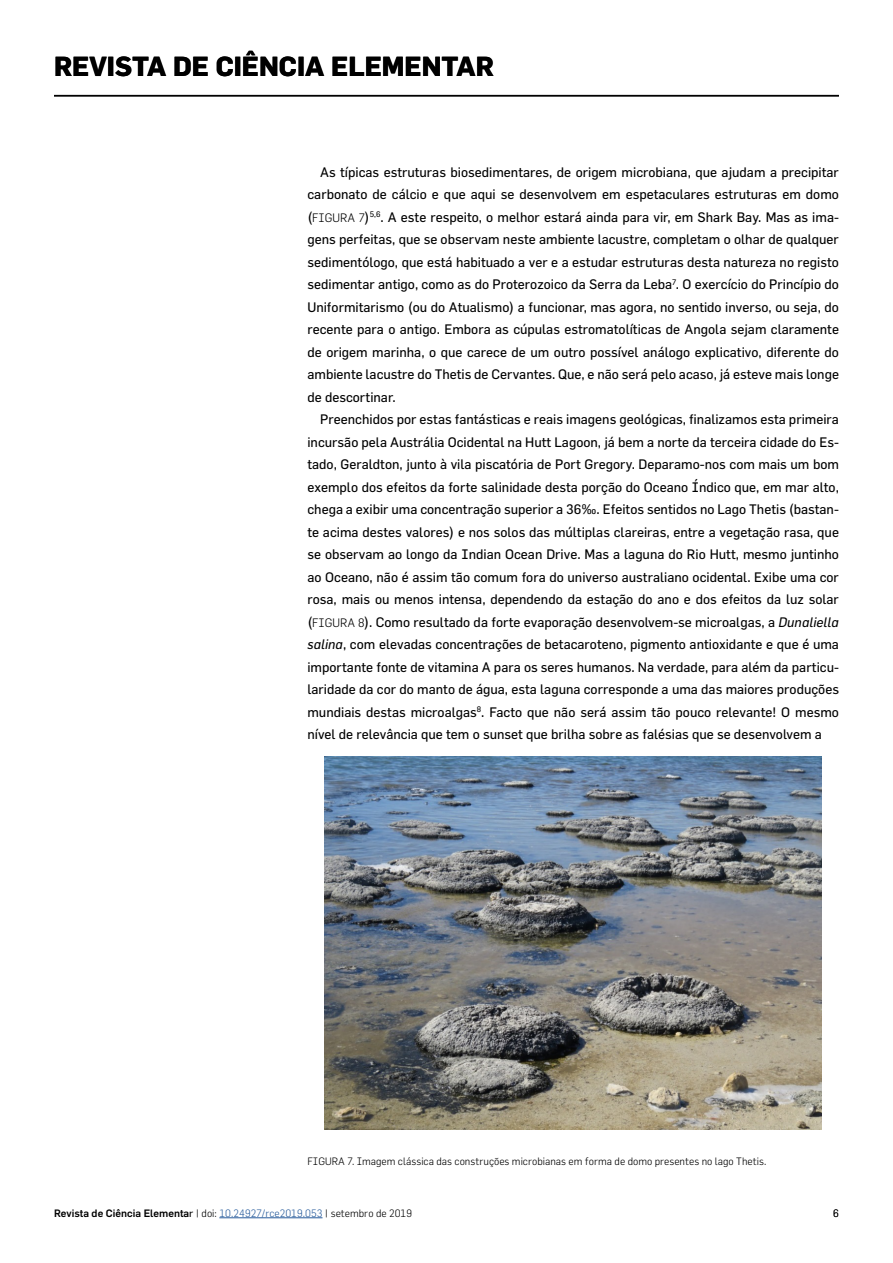
<style>
.page{position:relative;width:893px;height:1263px;background:#fff}
.page>*{position:absolute;margin:0;border:0;box-sizing:border-box;transform-origin:0 0}
.t1{font:700 27px "Flama";color:#000}
.t2{font:13.5px/22.5px "Flama";color:#000;text-align:justify}
.t3{font:300 10.5px "Flama";color:#000}
.t4{font:500 10.5px "Flama";color:#000}
.s1{font-weight:300;font-size:12px}
.s2{font-style:italic}
.s3{font-weight:400}
.s4{font-weight:300}
.s5{font-weight:300;color:#275b9b}
</style>
<div class="page">
<hr style="left:54px;top:95px;width:785px;height:1px;background:#000">
<hr style="left:219px;top:1217px;width:103px;height:1px;background:#275b9b">
<img style="left:325px;top:756px;width:497px;height:373px">
<h1 class="t1" style="left:54px;top:50px;width:441px">REVISTA DE CIÊNCIA ELEMENTAR</h1>
<p class="t2" style="left:307px;top:160px;width:533px;text-indent:13px">As típicas estruturas biosedimentares, de origem microbiana, que ajudam a precipitar carbonato de cálcio e que aqui se desenvolvem em espetaculares estruturas em domo (<span class="s1">FIGURA 7</span>)<sup>5,6</sup>. A este respeito, o melhor estará ainda para vir, em Shark Bay. Mas as ima&shy;gens perfeitas, que se observam neste ambiente lacustre, completam o olhar de qualquer sedimentólogo, que está habituado a ver e a estudar estruturas desta natureza no registo sedimentar antigo, como as do Proterozoico da Serra da Leba<sup>7</sup>. O exercício do Princípio do Uniformitarismo (ou do Atualismo) a funcionar, mas agora, no sentido inverso, ou seja, do recente para o antigo. Embora as cúpulas estromatolíticas de Angola sejam claramente de origem marinha, o que carece de um outro possível análogo explicativo, diferente do ambiente lacustre do Thetis de Cervantes. Que, e não será pelo acaso, já esteve mais longe de descortinar.</p>
<p class="t2" style="left:307px;top:408px;width:533px;text-indent:13px">Preenchidos por estas fantásticas e reais imagens geológicas, finalizamos esta primeira incursão pela Austrália Ocidental na Hutt Lagoon, já bem a norte da terceira cidade do Es&shy;tado, Geraldton, junto à vila piscatória de Port Gregory. Deparamo-nos com mais um bom exemplo dos efeitos da forte salinidade desta porção do Oceano Índico que, em mar alto, chega a exibir uma concentração superior a 36‰. Efeitos sentidos no Lago Thetis (bastan&shy;te acima destes valores) e nos solos das múltiplas clareiras, entre a vegetação rasa, que se observam ao longo da Indian Ocean Drive. Mas a laguna do Rio Hutt, mesmo juntinho ao Oceano, não é assim tão comum fora do universo australiano ocidental. Exibe uma cor rosa, mais ou menos intensa, dependendo da estação do ano e dos efeitos da luz solar (<span class="s1">FIGURA 8</span>). Como resultado da forte evaporação desenvolvem-se microalgas, a <span class="s2">Dunaliella salina</span>, com elevadas concentrações de betacaroteno, pigmento antioxidante e que é uma importante fonte de vitamina A para os seres humanos. Na verdade, para além da particu&shy;laridade da cor do manto de água, esta laguna corresponde a uma das maiores produções mundiais destas microalgas<sup>8</sup>. Facto que não será assim tão pouco relevante! O mesmo nível de relevância que tem o sunset que brilha sobre as falésias que se desenvolvem a</p>
<p class="t3" style="left:307px;top:1155px;width:460px">FIGURA 7. Imagem clássica das construções microbianas em forma de domo presentes no lago Thetis.</p>
<p class="t4" style="left:54px;top:1206px;width:360px">Revista de Ciência Elementa<span class="s3">r</span> <span class="s4">| doi:</span> <span class="s5">10.24927/rce2019.053</span> <span class="s4">| setembro de 2019</span></p>
<p class="t3" style="left:833px;top:1207px;width:7px">6</p>
</div>
